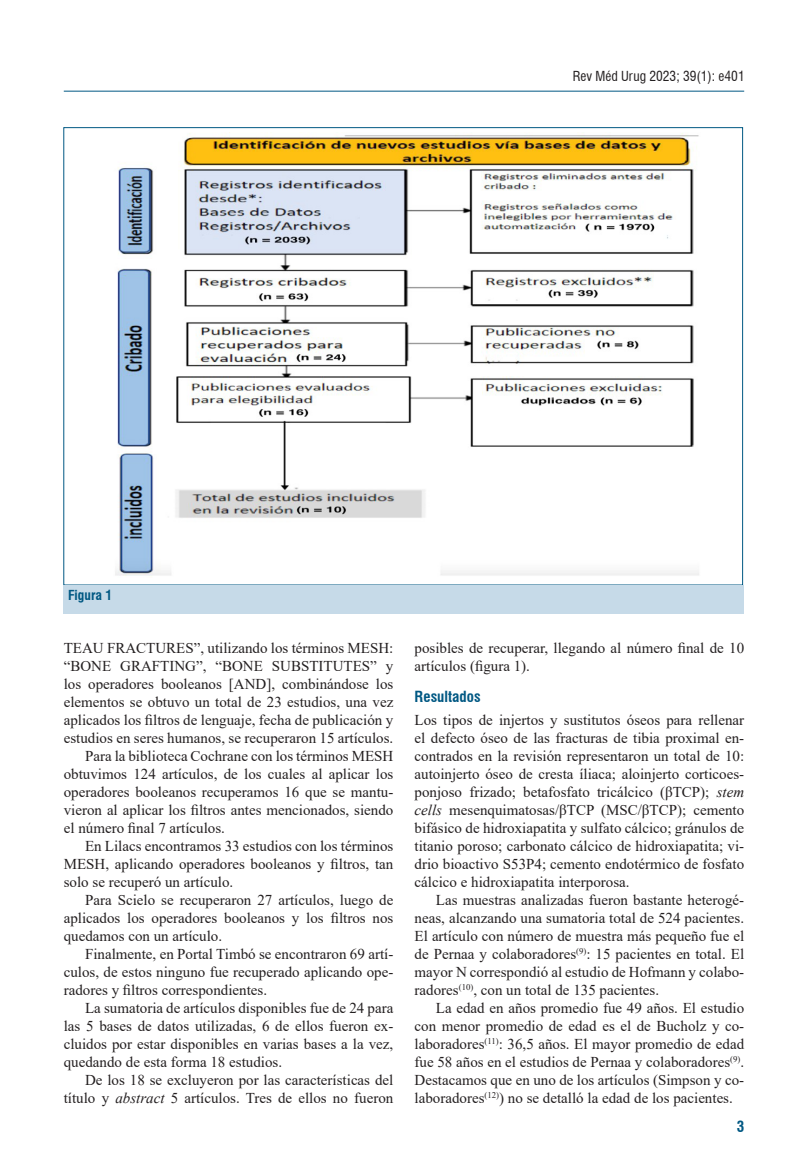
<style>
.page{position:relative;width:808px;height:1170px;background:#fff}
.page>*{position:absolute;margin:0;border:0;box-sizing:border-box;transform-origin:0 0}
.primer{font:15px/18px "Times New Roman";color:#231f20;text-align:justify}
.sub_1{font:700 condensed 15px "Swiss 721 BT";color:#005883}
.t1{font:condensed 13.5px "Swiss 721 BT";color:#231f20}
.t2{font:700 condensed 13.5px "Swiss 721 BT";color:#005883}
.s1{font-style:italic}
</style>
<div class="page">
<hr style="left:64px;top:91px;width:680px;height:1px;background:#005883">
<img style="left:115px;top:132px;width:584px;height:444px">
<div style="left:64px;top:585px;width:680px;height:29px;background:#c6dae8"></div>
<p class="t1" style="left:573px;top:68px;width:173px">Rev Méd Urug 2023; 39(1): e401</p>
<p class="t2" style="left:68px;top:586px;width:46px">Figura 1</p>
<p class="primer" style="left:64px;top:638px;width:331px">TEAU FRACTURES”, utilizando los términos MESH: “BONE GRAFTING”, “BONE SUBSTITUTES” y los operadores booleanos [AND], combinándose los elementos se obtuvo un total de 23 estudios, una vez aplicados los filtros de lenguaje, fecha de publicación y estudios en seres humanos, se recuperaron 15 artículos.</p>
<p class="primer" style="left:64px;top:746px;width:331px;text-indent:21px">Para la biblioteca Cochrane con los términos MESH obtuvimos 124 artículos, de los cuales al aplicar los operadores booleanos recuperamos 16 que se mantu&shy;vieron al aplicar los filtros antes mencionados, siendo el número final 7 artículos.</p>
<p class="primer" style="left:64px;top:836px;width:331px;text-indent:21px">En Lilacs encontramos 33 estudios con los términos MESH, aplicando operadores booleanos y filtros, tan solo se recuperó un artículo.</p>
<p class="primer" style="left:64px;top:890px;width:331px;text-indent:21px">Para Scielo se recuperaron 27 artículos, luego de aplicados los operadores booleanos y los filtros nos quedamos con un artículo.</p>
<p class="primer" style="left:64px;top:944px;width:331px;text-indent:21px">Finalmente, en Portal Timbó se encontraron 69 artí&shy;culos, de estos ninguno fue recuperado aplicando ope&shy;radores y filtros correspondientes.</p>
<p class="primer" style="left:64px;top:998px;width:331px;text-indent:21px">La sumatoria de artículos disponibles fue de 24 para las 5 bases de datos utilizadas, 6 de ellos fueron ex&shy;cluidos por estar disponibles en varias bases a la vez, quedando de esta forma 18 estudios.</p>
<p class="primer" style="left:64px;top:1070px;width:331px;text-align:right">De los 18 se excluyeron por las características del título y <span class="s1">abstract</span> 5 artículos. Tres de ellos no fueron</p>
<p class="primer" style="left:415px;top:638px;width:331px">posibles de recuperar, llegando al número final de 10 artículos (figura 1).</p>
<p class="sub_1" style="left:415px;top:687px;width:67px">Resultados</p>
<p class="primer" style="left:415px;top:710px;width:331px">Los tipos de injertos y sustitutos óseos para rellenar el defecto óseo de las fracturas de tibia proximal en&shy;contrados en la revisión representaron un total de 10: autoinjerto óseo de cresta íliaca; aloinjerto corticoes&shy;ponjoso frizado; betafosfato tricálcico (βTCP); <span class="s1">stem cells</span> mesenquimatosas/βTCP (MSC/βTCP); cemento bifásico de hidroxiapatita y sulfato cálcico; gránulos de titanio poroso; carbonato cálcico de hidroxiapatita; vi&shy;drio bioactivo S53P4; cemento endotérmico de fosfato cálcico e hidroxiapatita interporosa.</p>
<p class="primer" style="left:415px;top:890px;width:331px;text-indent:21px">Las muestras analizadas fueron bastante heterogé&shy;neas, alcanzando una sumatoria total de 524 pacientes.<br>El artículo con número de muestra más pequeño fue el de Pernaa y colaboradores<sup>(9)</sup>: 15 pacientes en total. El mayor N correspondió al estudio de Hofmann y colabo&shy;radores<sup>(10)</sup>, con un total de 135 pacientes.</p>
<p class="primer" style="left:415px;top:998px;width:331px;text-indent:21px">La edad en años promedio fue 49 años. El estudio con menor promedio de edad es el de Bucholz y co&shy;laboradores<sup>(11)</sup>: 36,5 años. El mayor promedio de edad fue 58 años en el estudios de Pernaa y colaboradores<sup>(9)</sup>.<br>Destacamos que en uno de los artículos (Simpson y co&shy;laboradores<sup>(12)</sup>) no se detalló la edad de los pacientes.</p>
<p class="sub_1" style="left:737px;top:1116px;width:9px">3</p>
</div>
